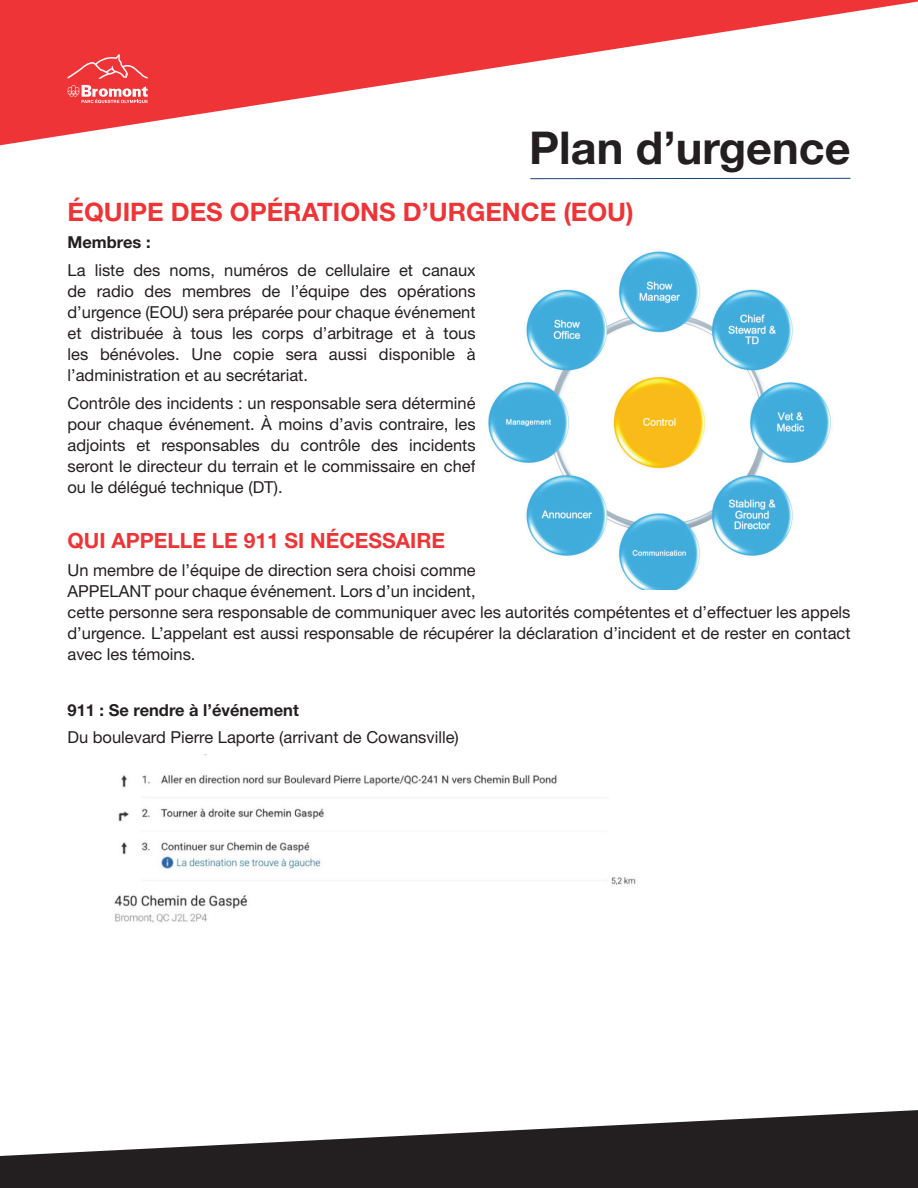
<style>
.page{position:relative;width:918px;height:1188px;background:#fff}
.page>*{position:absolute;margin:0;border:0;box-sizing:border-box;transform-origin:0 0}
.t1{font:700 45px "Helvetica Neue";color:#231f20}
.Texte_courant{font:700 25.5px "Helvetica Neue LT Std";color:#ee3436}
.Texte_courant-2{font:700 21px "Helvetica Neue LT Std";color:#ee3436}
.Texte_courant-3{font:16.5px/21px "Helvetica Neue LT Std";color:#231f20;text-align:justify}
.Texte_courant-4{font:700 16.5px "Helvetica Neue LT Std";color:#231f20}
</style>
<div class="page">
<svg style="left:0;top:0;width:918px;height:145px"></svg>
<svg style="left:0;top:1110px;width:918px;height:78px;fill:#231f20"></svg>
<svg style="left:68px;top:85px;width:80px;height:18px"></svg>
<svg style="left:68px;top:54px;width:80px;height:25px;background:#f04d4e"></svg>
<hr style="left:530px;top:178px;width:321px;height:1px;background:#18437c">
<img style="left:114px;top:774px;width:522px;height:149px">
<img style="left:488px;top:251px;width:343px;height:339px">
<p class="t1" style="left:529px;top:112px;width:323px">Plan d’urgence</p>
<p class="Texte_courant" style="left:68px;top:196px;width:568px">ÉQUIPE DES OPÉRATIONS D’URGENCE (EOU)</p>
<p class="Texte_courant-4" style="left:68px;top:232px;width:85px">Membres :</p>
<p class="Texte_courant-3" style="left:68px;top:260px;width:410px">La liste des noms, numéros de cellulaire et canaux de radio des membres de l’équipe des opérations d’urgence (EOU) sera préparée pour chaque événement et distribuée à tous les corps d’arbitrage et à tous les bénévoles. Une copie sera aussi disponible à l’administration et au secrétariat.</p>
<p class="Texte_courant-3" style="left:68px;top:392px;width:410px">Contrôle des incidents : un responsable sera déterminé pour chaque événement. À moins d’avis contraire, les adjoints et responsables du contrôle des incidents seront le directeur du terrain et le commissaire en chef ou le délégué technique (DT).</p>
<p class="Texte_courant-2" style="left:68px;top:528px;width:379px">QUI APPELLE LE 911 SI NÉCESSAIRE</p>
<p class="Texte_courant-3" style="left:68px;top:560px;width:785px;text-align:left">Un membre de l’équipe de direction sera choisi comme<br>APPELANT pour chaque événement. Lors d’un incident,<br>cette personne sera responsable de communiquer avec les autorités compétentes et d’effectuer les appels d’urgence. L’appelant est aussi responsable de récupérer la déclaration d’incident et de rester en contact avec les témoins.</p>
<p class="Texte_courant-4" style="left:68px;top:700px;width:233px">911 : Se rendre à l’événement</p>
<p class="Texte_courant-3" style="left:68px;top:727px;width:393px">Du boulevard Pierre Laporte (arrivant de Cowansville)</p>
</div>
